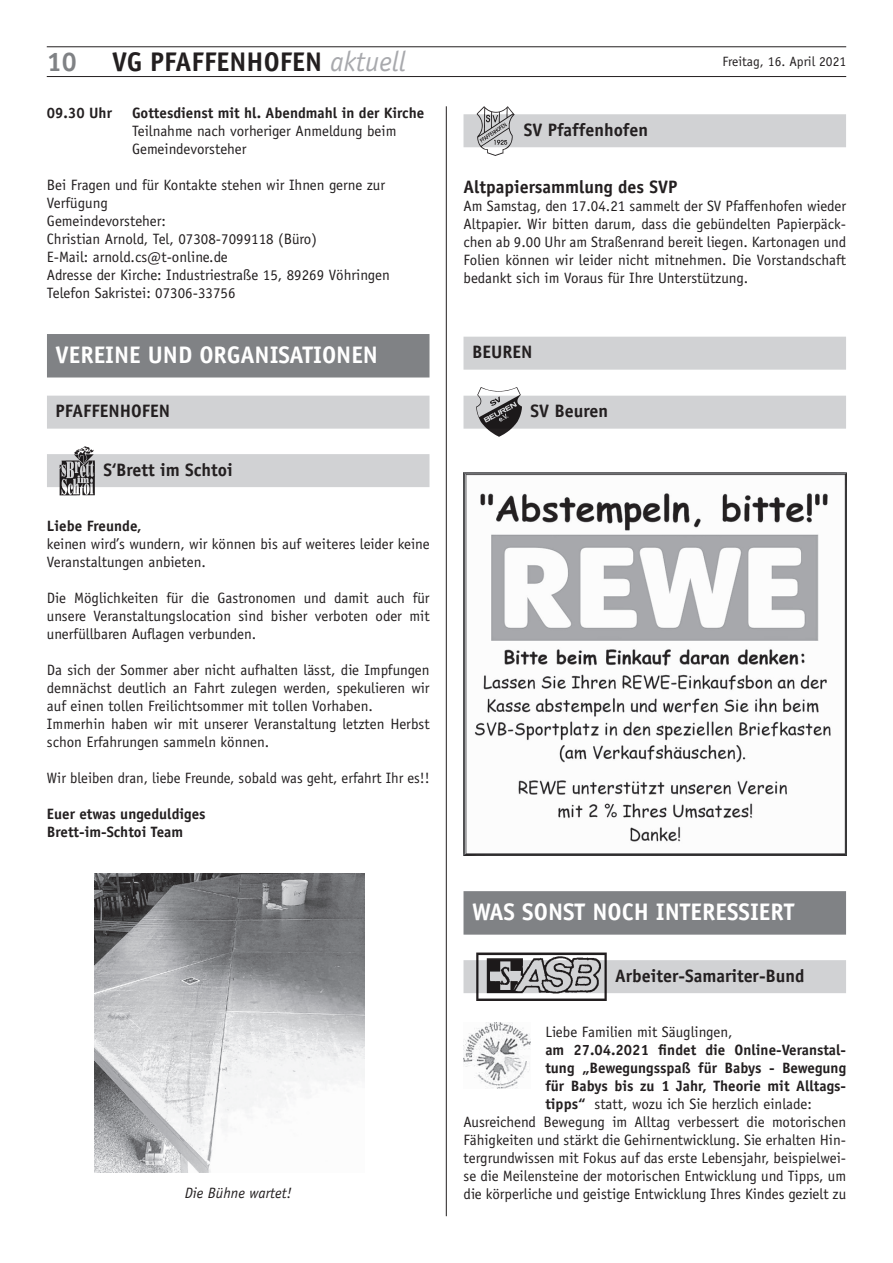
<style>
.page{position:relative;width:893px;height:1263px;background:#fff}
.page>*{position:absolute;margin:0;border:0;box-sizing:border-box;transform-origin:0 0}
.t1{font:700 27px "Officina Sans";color:#231f20}
.t2{font:700 27px "Officina Sans";color:#808285}
.t3{font:700 24px "Officina Sans";color:#fff}
.t4{font:700 18px "Officina Sans";color:#231f20}
.t5{font:15px/18px "Officina Sans";color:#231f20}
.t6{font:700 15px/18px "Officina Sans";color:#231f20}
.t7{font:italic 15px "Officina Sans";color:#231f20}
.t8{font:13.5px "Officina Sans";color:#231f20}
.s1{font-weight:400;font-style:italic;font-size:28.35px;color:#a8a9ad}
.s2{font-weight:700}
</style>
<div class="page">
<hr style="left:47px;top:76px;width:799px;height:1px;background:#231f20">
<hr style="left:47px;top:47px;width:799px;height:1px;background:#231f20">
<hr style="left:446px;top:106px;width:1px;height:1110px;background:#231f20">
<div style="left:47px;top:334px;width:382px;height:43px;background:#808285"></div>
<div style="left:47px;top:396px;width:382px;height:33px;background:#d1d2d4"></div>
<div style="left:47px;top:454px;width:382px;height:33px;background:#d1d2d4"></div>
<img style="left:60px;top:447px;width:35px;height:48px">
<img style="left:95px;top:873px;width:270px;height:300px">
<div style="left:463px;top:114px;width:383px;height:33px;background:#d1d2d4"></div>
<img style="left:476px;top:106px;width:39px;height:49px">
<div style="left:463px;top:337px;width:383px;height:33px;background:#d1d2d4"></div>
<div style="left:463px;top:396px;width:383px;height:33px;background:#d1d2d4"></div>
<img style="left:476px;top:388px;width:46px;height:48px">
<img style="left:463px;top:472px;width:383px;height:383px">
<div style="left:463px;top:891px;width:383px;height:43px;background:#808285"></div>
<div style="left:463px;top:960px;width:383px;height:33px;background:#d1d2d4"></div>
<img style="left:476px;top:952px;width:131px;height:49px">
<img style="left:463px;top:1023px;width:68px;height:66px">
<h1 class="t2" style="left:47px;top:45px;width:32px">10</h1>
<h1 class="t1" style="left:112px;top:45px;width:295px">VG PFAFFENHOFEN <span class="s1">aktuell</span></h1>
<p class="t8" style="left:722px;top:53px;width:125px">Freitag, 16. April 2021</p>
<p class="t6" style="left:47px;top:104px;width:67px">09.30 Uhr</p>
<p class="t6" style="left:132px;top:104px;width:294px">Gottesdienst mit hl. Abendmahl in der Kirche</p>
<p class="t5" style="left:132px;top:122px;width:266px">Teilnahme nach vorheriger Anmeldung beim<br>Gemeindevorsteher</p>
<p class="t5" style="left:47px;top:176px;width:344px">Bei Fragen und für Kontakte stehen wir Ihnen gerne zur Verfügung<br>Gemeindevorsteher:<br>Christian Arnold, Tel, 07308-7099118 (Büro)<br>E-Mail: arnold.cs@t-online.de<br>Adresse der Kirche: Industriestraße 15, 89269 Vöhringen Telefon Sakristei: 07306-33756</p>
<p class="t4" style="left:524px;top:119px;width:126px">SV Pfaffenhofen</p>
<p class="t4" style="left:463px;top:175px;width:216px">Altpapiersammlung des SVP</p>
<p class="t5" style="left:463px;top:197px;width:384px;text-align:justify">Am Samstag, den 17.04.21 sammelt der SV Pfaffenhofen wieder Altpapier. Wir bitten darum, dass die gebündelten Papierpäck&shy;chen ab 9.00 Uhr am Straßenrand bereit liegen. Kartonagen und Folien können wir leider nicht mitnehmen. Die Vorstandschaft bedankt sich im Voraus für Ihre Unterstützung.</p>
<h2 class="t3" style="left:55px;top:340px;width:324px">VEREINE UND ORGANISATIONEN</h2>
<p class="t4" style="left:55px;top:400px;width:116px">PFAFFENHOFEN</p>
<p class="t4" style="left:103px;top:459px;width:131px">S‘Brett im Schtoi</p>
<p class="t6" style="left:47px;top:517px;width:96px">Liebe Freunde,</p>
<p class="t5" style="left:47px;top:535px;width:384px">keinen wird’s wundern, wir können bis auf weiteres leider keine<br>Veranstaltungen anbieten.</p>
<p class="t5" style="left:47px;top:589px;width:384px;text-align:justify">Die Möglichkeiten für die Gastronomen und damit auch für unsere Veranstaltungslocation sind bisher verboten oder mit unerfüllbaren Auflagen verbunden.</p>
<p class="t5" style="left:47px;top:661px;width:384px">Da sich der Sommer aber nicht aufhalten lässt, die Impfungen demnächst deutlich an Fahrt zulegen werden, spekulieren wir auf einen tollen Freilichtsommer mit tollen Vorhaben.<br>Immerhin haben wir mit unserer Veranstaltung letzten Herbst schon Erfahrungen sammeln können.</p>
<p class="t5" style="left:47px;top:769px;width:384px">Wir bleiben dran, liebe Freunde, sobald was geht, erfahrt Ihr es!!</p>
<p class="t6" style="left:47px;top:805px;width:160px">Euer etwas ungeduldiges<br>Brett-im-Schtoi Team</p>
<p class="t7" style="left:185px;top:1184px;width:109px">Die Bühne wartet!</p>
<p class="t4" style="left:472px;top:341px;width:62px">BEUREN</p>
<p class="t4" style="left:530px;top:400px;width:79px">SV Beuren</p>
<h2 class="t3" style="left:472px;top:897px;width:324px">WAS SONST NOCH INTERESSIERT</h2>
<p class="t4" style="left:615px;top:964px;width:191px">Arbeiter-Samariter-Bund</p>
<p class="t5" style="left:545px;top:1023px;width:189px">Liebe Familien mit Säuglingen,</p>
<p class="t6" style="left:545px;top:1041px;width:302px">am 27.04.2021 findet die Online-Veranstal-</p>
<p class="t6" style="left:545px;top:1059px;width:302px">tung „Bewegungsspaß für Babys - Bewegung</p>
<p class="t6" style="left:545px;top:1077px;width:302px">für Babys bis zu 1 Jahr, Theorie mit Alltags-</p>
<p class="t5" style="left:545px;top:1095px;width:268px"><span class="s2">tipps“</span> statt, wozu ich Sie herzlich einlade:</p>
<p class="t5" style="left:463px;top:1113px;width:384px">Ausreichend Bewegung im Alltag verbessert die motorischen</p>
<p class="t5" style="left:463px;top:1131px;width:384px">Fähigkeiten und stärkt die Gehirnentwicklung. Sie erhalten Hin-</p>
<p class="t5" style="left:463px;top:1149px;width:384px">tergrundwissen mit Fokus auf das erste Lebensjahr, beispielwei-</p>
<p class="t5" style="left:463px;top:1167px;width:384px">se die Meilensteine der motorischen Entwicklung und Tipps, um</p>
<p class="t5" style="left:463px;top:1185px;width:384px">die körperliche und geistige Entwicklung Ihres Kindes gezielt zu</p>
</div>
